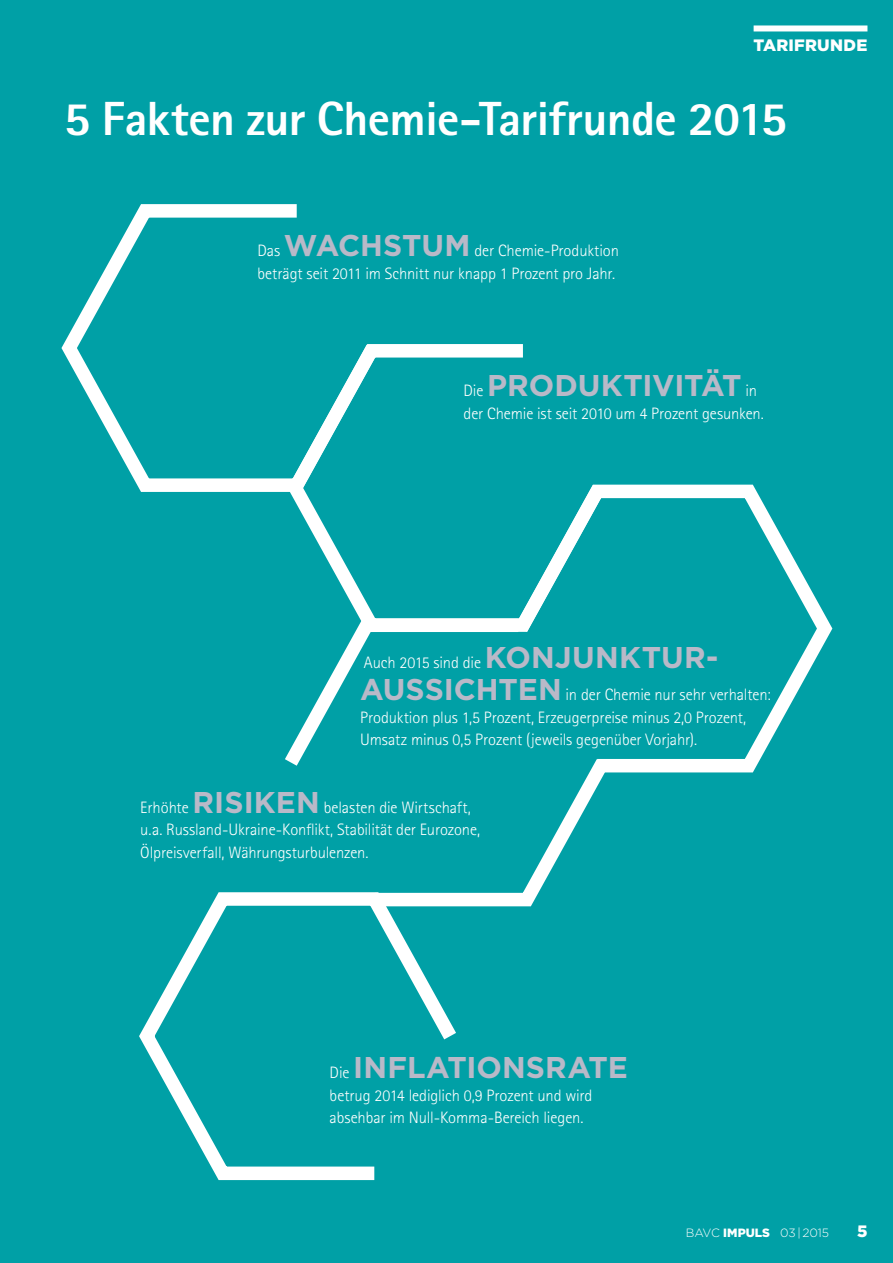
<style>
.page{position:relative;width:893px;height:1263px;background:#00a0a6}
.page>*{position:absolute;margin:0;border:0;box-sizing:border-box;transform-origin:0 0}
.t1{font:800 48px "Rotis Sans Serif Std";letter-spacing:-.015em;color:#fff}
.t2{font:700 30px "Gotham";color:#b9b9c8}
.t3{font:300 16.5px/22.5px "Rotis Sans Serif Std";letter-spacing:-.01em;color:#fff}
.t4{font:900 16.5px "Gotham";letter-spacing:.015em;color:#fff}
.t5{font:300 12px "Gotham";color:#fff}
.s1{font-family:"Gotham";font-weight:700;font-size:30px;color:#b9b9c8}
.s2{font-family:"Rotis Sans Serif Std";font-weight:300;font-size:16.5px;color:#fff}
.s3{font-weight:900}
</style>
<div class="page">
<svg style="left:61px;top:204px;width:236px;height:288px"></svg>
<svg style="left:280px;top:337px;width:243px;height:275px"></svg>
<svg style="left:139px;top:892px;width:317px;height:289px"></svg>
<svg style="left:503px;top:478px;width:330px;height:295px"></svg>
<svg style="left:272px;top:612px;width:349px;height:301px"></svg>
<div style="left:754px;top:25px;width:113px;height:6px;background:#fff"></div>
<p class="t4" style="left:754px;top:39px;width:115px">TARIFRUNDE</p>
<h1 class="t1" style="left:64px;top:101px;width:725px">5 Fakten zur Chemie-Tarifrunde 2015</h1>
<p class="t3" style="left:257px;top:241px;width:363px">Das <span class="s1">WACHSTUM</span> der Chemie-Produktion beträgt seit 2011 im Schnitt nur knapp 1 Prozent pro Jahr.</p>
<h2 class="t2" style="left:463px;top:373px;width:295px"><span class="s2">Die</span> PRODUKTIVITÄT <span class="s2">in</span></h2>
<p class="t3" style="left:463px;top:404px;width:302px">der Chemie ist seit 2010 um 4 Prozent gesunken.</p>
<p class="t3" style="left:360px;top:648px;width:412px;line-height:32.1px">Auch 2015 sind die <span class="s1">KONJUNKTUR-<br>AUSSICHTEN</span> in der Chemie nur sehr verhalten:</p>
<p class="t3" style="left:360px;top:708px;width:388px">Produktion plus 1,5 Prozent, Erzeugerpreise minus 2,0 Prozent,<br>Umsatz minus 0,5 Prozent (jeweils gegenüber Vorjahr).</p>
<p class="t3" style="left:140px;top:797px;width:341px">Erhöhte <span class="s1">RISIKEN</span> belasten die Wirtschaft, u.a. Russland-Ukraine-Konflikt, Stabilität der Eurozone,<br>Ölpreisverfall, Währungsturbulenzen.</p>
<h2 class="t2" style="left:330px;top:1055px;width:300px"><span class="s2">Die</span> INFLATIONSRATE</h2>
<p class="t3" style="left:330px;top:1086px;width:264px">betrug 2014 lediglich 0,9 Prozent und wird absehbar im Null-Komma-Bereich liegen.</p>
<p class="t5" style="left:686px;top:1229px;width:145px">BAVC <span class="s3">IMPULS</span> 03-|-2015</p>
<p class="t4" style="left:857px;top:1226px;width:12px">5</p>
</div>
